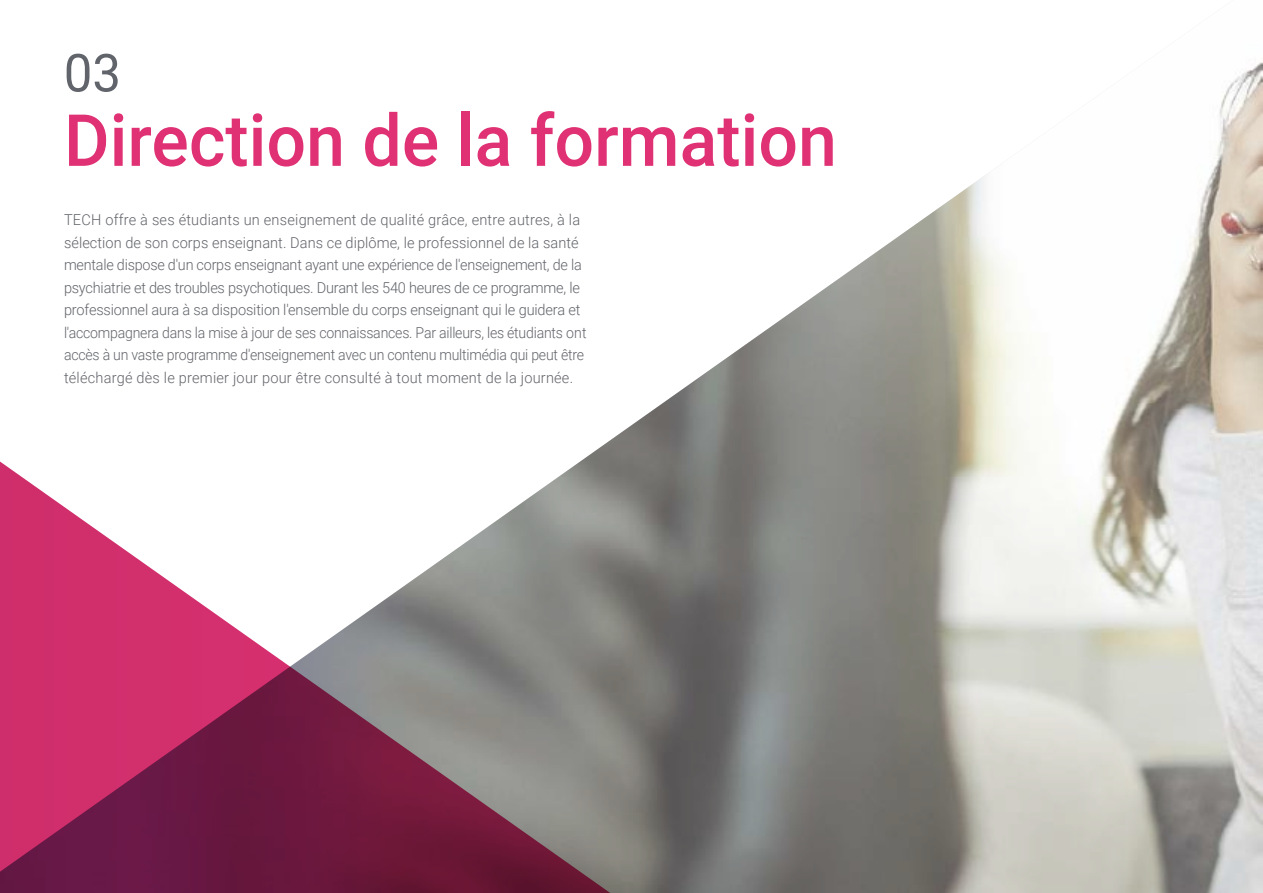
<style>
.page{position:relative;width:1263px;height:893px;background:#fff}
.page>*{position:absolute;margin:0;border:0;box-sizing:border-box;transform-origin:0 0}
.t1{font:500 72px "Roboto";color:#df3174}
.t2{font:52.5px "Roboto";color:#61646a}
.t3{font:300 15px/22.5px "Roboto";letter-spacing:-.015em;color:#61646a}
</style>
<div class="page">
<img style="left:602px;top:62px;width:661px;height:831px">
<svg style="left:0;top:446px;width:640px;height:447px"></svg>
<h2 class="t2" style="left:64px;top:36px;width:59px">03</h2>
<h1 class="t1" style="left:64px;top:90px;width:774px">Direction de la formation</h1>
<p class="t3" style="left:64px;top:208px;width:524px">TECH offre à ses étudiants un enseignement de qualité grâce, entre autres, à la sélection de son corps enseignant. Dans ce diplôme, le professionnel de la santé mentale dispose d'un corps enseignant ayant une expérience de l'enseignement, de la psychiatrie et des troubles psychotiques. Durant les 540 heures de ce programme, le professionnel aura à sa disposition l'ensemble du corps enseignant qui le guidera et l'accompagnera dans la mise à jour de ses connaissances. Par ailleurs, les étudiants ont accès à un vaste programme d'enseignement avec un contenu multimédia qui peut être téléchargé dès le premier jour pour être consulté à tout moment de la journée.</p>
</div>
